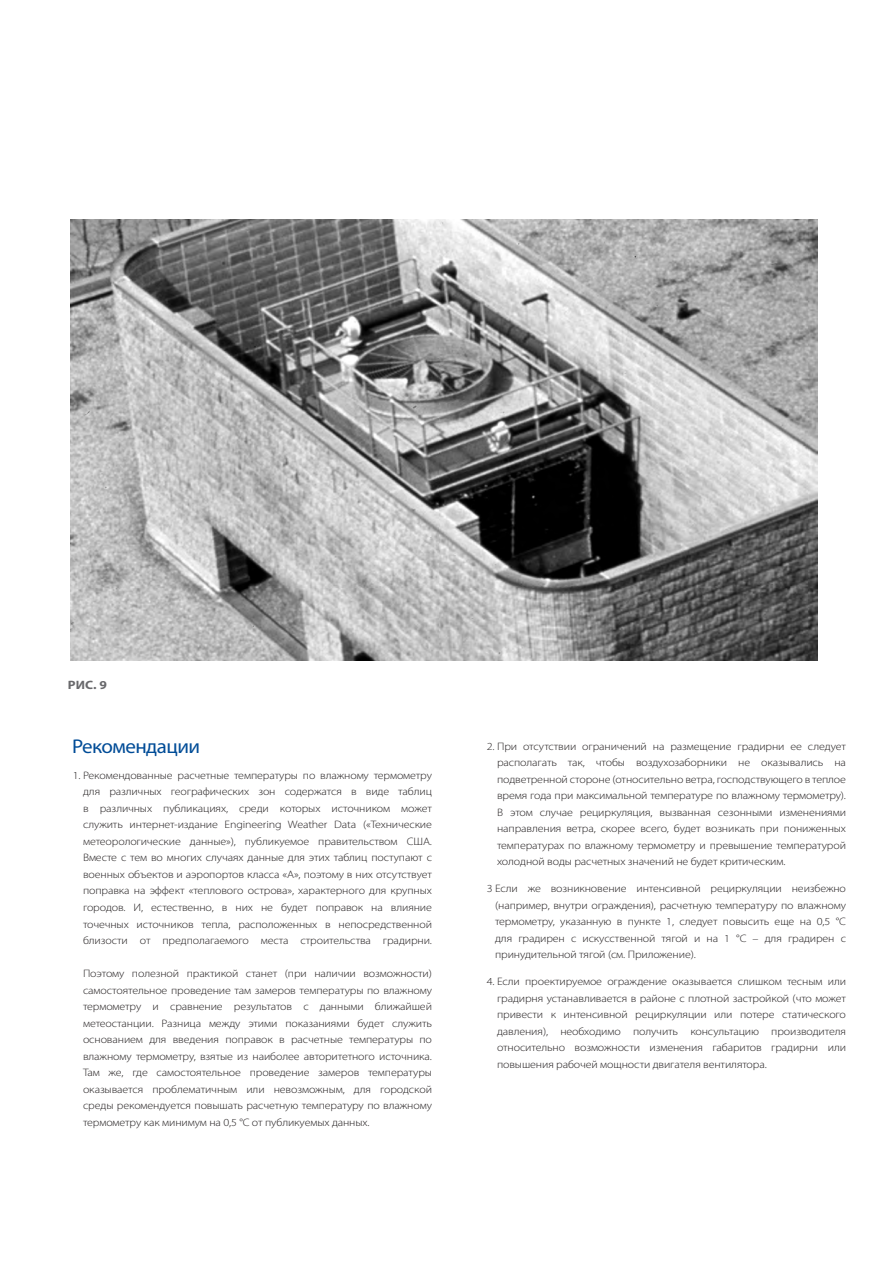
<style>
.page{position:relative;width:893px;height:1263px;background:#fff}
.page>*{position:absolute;margin:0;border:0;box-sizing:border-box;transform-origin:0 0}
.Paragraph_Title{font:19.95px "Myriad Pro";letter-spacing:-.025em;color:#004c97;scale:1.05 1}
.Fig{font:700 12.15px "Myriad Pro";color:#69696c;scale:1.11 1}
.body{font:300 10.8px/16.5px "Myriad Pro";letter-spacing:-.01em;color:#231f20;text-align:justify;scale:1.11 1}
</style>
<div class="page">
<img style="left:71px;top:219px;width:747px;height:441px">
<p class="Fig" style="left:68px;top:677px;width:37px">РИС. 9</p>
<p class="Paragraph_Title" style="left:72px;top:734px;width:124px">Рекомендации</p>
<p class="body" style="left:83px;top:767px;width:316px;text-indent:-10px">1. Рекомендованные расчетные температуры по влажному термометру для различных географических зон содержатся в виде таблиц в различных публикациях, среди которых источником может служить интернет-издание Engineering Weather Data («Технические метеорологические данные»), публикуемое правительством США.<br>Вместе с тем во многих случаях данные для этих таблиц поступают с военных объектов и аэропортов класса «А», поэтому в них отсутствует поправка на эффект «теплового острова», характерного для крупных городов. И, естественно, в них не будет поправок на влияние точечных источников тепла, расположенных в непосредственной близости от предполагаемого места строительства градирни.</p>
<p class="body" style="left:83px;top:965px;width:316px">Поэтому полезной практикой станет (при наличии возможности) самостоятельное проведение там замеров температуры по влажному термометру и сравнение результатов с данными ближайшей метеостанции. Разница между этими показаниями будет служить основанием для введения поправок в расчетные температуры по влажному термометру, взятые из наиболее авторитетного источника.<br>Там же, где самостоятельное проведение замеров температуры оказывается проблематичным или невозможным, для городской среды рекомендуется повышать расчетную температуру по влажному термометру как минимум на 0,5 °С от публикуемых данных.</p>
<p class="body" style="left:497px;top:738px;width:316px;text-indent:-10px">2. При отсутствии ограничений на размещение градирни ее следует располагать так, чтобы воздухозаборники не оказывались на подветренной стороне (относительно ветра, господствующего в теплое время года при максимальной температуре по влажному термометру).<br>В этом случае рециркуляция, вызванная сезонными изменениями направления ветра, скорее всего, будет возникать при пониженных температурах по влажному термометру и превышение температурой холодной воды расчетных значений не будет критическим.</p>
<p class="body" style="left:495px;top:880px;width:318px;text-indent:-8px">3 Если же возникновение интенсивной рециркуляции неизбежно (например, внутри ограждения), расчетную температуру по влажному термометру, указанную в пункте 1, следует повысить еще на 0,5 °С для градирен с искусственной тягой и на 1 °С – для градирен с принудительной тягой (см. Приложение).</p>
<p class="body" style="left:497px;top:973px;width:316px;text-indent:-10px">4. Если проектируемое ограждение оказывается слишком тесным или градирня устанавливается в районе с плотной застройкой (что может привести к интенсивной рециркуляции или потере статического давления), необходимо получить консультацию производителя относительно возможности изменения габаритов градирни или повышения рабочей мощности двигателя вентилятора.</p>
</div>
